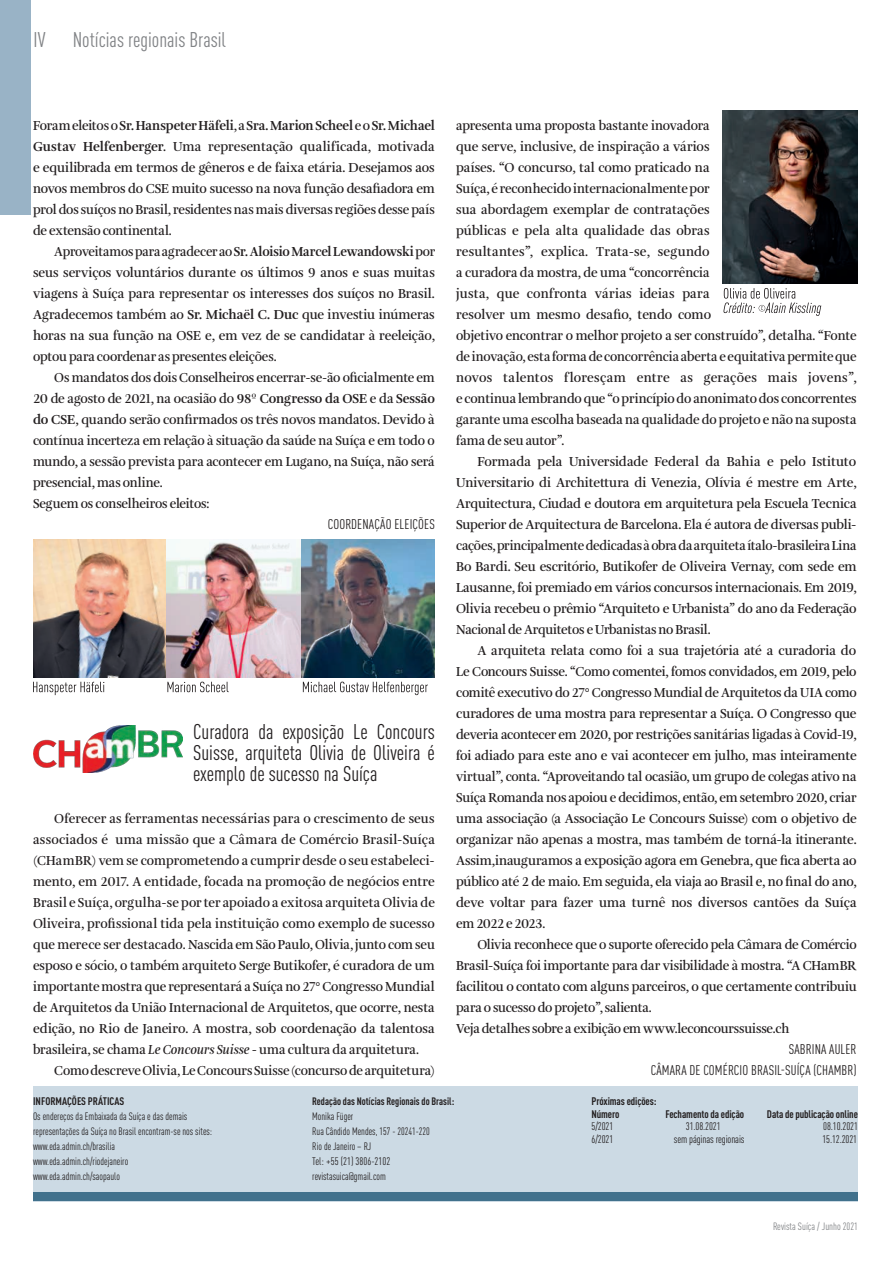
<style>
.page{position:relative;width:893px;height:1261px;background:#fff}
.page>*{position:absolute;margin:0;border:0;box-sizing:border-box;transform-origin:0 0}
.t1{font:condensed 21px/21px "DINOT";color:#231f20;text-align:justify}
.t2{font:condensed 21px "DINOT";color:#808285}
.t3{font:condensed 13.8px/21px "DINOT";letter-spacing:.01em;color:#231f20;text-align:right}
.t4{font:600 13.5px/21px "Amalia Pro";letter-spacing:-.01em;color:#231f20;scale:.95 1}
.t5{font:600 13.5px/21px "Amalia Pro";letter-spacing:-.01em;color:#231f20;text-align:justify}
.t6{font:600 13.5px/21px "Amalia Pro";letter-spacing:-.01em;color:#231f20;text-align:justify;scale:.96 1}
.t7{font:600 13.5px/21px "Amalia Pro";letter-spacing:-.01em;color:#231f20;text-align:justify;scale:.94 1}
.t8{font:700 condensed 10.8px/12.8px "DINOT";letter-spacing:-.01em;color:#231f20}
.t9{font:condensed 10.8px "DINOT";letter-spacing:-.01em;color:#231f20}
.t10{font:condensed 10.65px/15px "DINOT";color:#231f20;scale:.95 1}
.t11{font:700 condensed 10.65px "DINOT";color:#231f20;scale:.95 1}
.t12{font:condensed 10.5px "DINOT";color:#808285}
.s1{font-weight:700}
.s2{font-style:italic}
</style>
<div class="page">
<div style="left:0;top:0;width:31px;height:214px;background:#99b3c6"></div>
<div style="left:33px;top:1086px;width:825px;height:115px;background:#ccdae4"></div>
<div style="left:33px;top:1192px;width:825px;height:9px;background:#41718c"></div>
<svg style="left:723px;top:288px;width:98px;height:28px"></svg>
<img style="left:722px;top:110px;width:136px;height:173px">
<img style="left:33px;top:725px;width:150px;height:48px">
<img style="left:33px;top:539px;width:402px;height:138px">
<svg style="left:33px;top:682px;width:71px;height:13px"></svg>
<svg style="left:167px;top:682px;width:62px;height:10px"></svg>
<svg style="left:303px;top:682px;width:125px;height:13px"></svg>
<h1 class="t2" style="left:34px;top:28px;width:13px">IV</h1>
<h1 class="t2" style="left:73px;top:28px;width:155px">Notícias regionais Brasil</h1>
<p class="t4" style="left:33px;top:116px;width:425px;text-align:justify">Foram eleitos o <span class="s1">Sr. Hanspeter Häfeli</span>, a <span class="s1">Sra. Marion Scheel</span> e o <span class="s1">Sr. Michael Gustav Helfenberger</span>. Uma representação qualificada, motivada e equilibrada em termos de gêneros e de faixa etária. Desejamos aos novos membros do CSE muito sucesso na nova função desafiadora em prol dos suíços no Brasil, residentes nas mais diversas regiões desse país de extensão continental.</p>
<p class="t7" style="left:33px;top:242px;width:429px;text-indent:21px">Aproveitamos para agradecer ao <span class="s1">Sr. Aloisio Marcel Lewandowski</span> por seus serviços voluntários durante os últimos 9 anos e suas muitas viagens à Suíça para representar os interesses dos suíços no Brasil.<br>Agradecemos também ao <span class="s1">Sr. Michaël C. Duc</span> que investiu inúmeras horas na sua função na OSE e, em vez de se candidatar à reeleição, optou para coordenar as presentes eleições.</p>
<p class="t4" style="left:33px;top:368px;width:424px;text-indent:21px">Os mandatos dos dois Conselheiros encerrar-se-ão oficialmente em 20 de agosto de 2021, na ocasião do <span class="s1">98º Congresso da OSE</span> e da <span class="s1">Sessão do CSE</span>, quando serão confirmados os três novos mandatos. Devido à contínua incerteza em relação à situação da saúde na Suíça e em todo o mundo, a sessão prevista para acontecer em Lugano, na Suíça, não será presencial, mas online.<br>Seguem os conselheiros eleitos:</p>
<p class="t3" style="left:328px;top:514px;width:108px">COORDENAÇÃO ELEIÇÕES</p>
<h1 class="t1" style="left:193px;top:721px;width:243px">Curadora da exposição Le Concours Suisse, arquiteta Olivia de Oliveira é exemplo de sucesso na Suíça</h1>
<p class="t6" style="left:33px;top:809px;width:420px;text-indent:21px">Oferecer as ferramentas necessárias para o crescimento de seus associados é uma missão que a Câmara de Comércio Brasil-Suíça (CHamBR) vem se comprometendo a cumprir desde o seu estabeleci&shy;mento, em 2017. A entidade, focada na promoção de negócios entre Brasil e Suíça, orgulha-se por ter apoiado a exitosa arquiteta Olivia de Oliveira, profissional tida pela instituição como exemplo de sucesso que merece ser destacado. Nascida em São Paulo, Olivia, junto com seu esposo e sócio, o também arquiteto Serge Butikofer, é curadora de um importante mostra que representará a Suíça no 27° Congresso Mundial de Arquitetos da União Internacional de Arquitetos, que ocorre, nesta edição, no Rio de Janeiro. A mostra, sob coordenação da talentosa brasileira, se chama <span class="s2">Le Concours Suisse</span> - uma cultura da arquitetura.</p>
<p class="t7" style="left:54px;top:1061px;width:406px">Como descreve Olivia, Le Concours Suisse (concurso de arquitetura)</p>
<p class="t4" style="left:456px;top:116px;width:423px">apresenta uma proposta bastante inovadora<br>que serve, inclusive, de inspiração a vários<br>países. “O concurso, tal como praticado na<br>Suíça, é reconhecido internacionalmente por<br>sua abordagem exemplar de contratações<br>públicas e pela alta qualidade das obras<br>resultantes”, explica. Trata-se, segundo<br>a curadora da mostra, de uma “concorrência<br>justa, que confronta várias ideias para<br>resolver um mesmo desafio, tendo como<br>objetivo encontrar o melhor projeto a ser construído”, detalha. “Fonte de inovação, esta forma de concorrência aberta e equitativa permite que novos talentos floresçam entre as gerações mais jovens”, e continua lembrando que “o princípio do anonimato dos concorrentes garante uma escolha baseada na qualidade do projeto e não na suposta fama de seu autor”.</p>
<p class="t5" style="left:456px;top:452px;width:402px;text-indent:21px">Formada pela Universidade Federal da Bahia e pelo Istituto Universitario di Architettura di Venezia, Olívia é mestre em Arte, Arquitectura, Ciudad e doutora em arquitetura pela Escuela Tecnica Superior de Arquitectura de Barcelona. Ela é autora de diversas publi&shy;cações, principalmente dedicadas à obra da arquiteta ítalo-brasileira Lina Bo Bardi. Seu escritório, Butikofer de Oliveira Vernay, com sede em Lausanne, foi premiado em vários concursos internacionais. Em 2019, Olivia recebeu o prêmio “Arquiteto e Urbanista” do ano da Federação Nacional de Arquitetos e Urbanistas no Brasil.</p>
<p class="t5" style="left:456px;top:641px;width:402px;text-indent:21px">A arquiteta relata como foi a sua trajetória até a curadoria do Le Concours Suisse. “Como comentei, fomos convidados, em 2019, pelo comitê executivo do 27° Congresso Mundial de Arquitetos da UIA como curadores de uma mostra para representar a Suíça. O Congresso que deveria acontecer em 2020, por restrições sanitárias ligadas à Covid-19, foi adiado para este ano e vai acontecer em julho, mas inteiramente virtual”, conta. “Aproveitando tal ocasião, um grupo de colegas ativo na Suíça Romanda nos apoiou e decidimos, então, em setembro 2020, criar uma associação (a Associação Le Concours Suisse) com o objetivo de organizar não apenas a mostra, mas também de torná-la itinerante.<br>Assim,inauguramos a exposição agora em Genebra, que fica aberta ao público até 2 de maio. Em seguida, ela viaja ao Brasil e, no final do ano, deve voltar para fazer uma turnê nos diversos cantões da Suíça em 2022 e 2023.</p>
<p class="t4" style="left:456px;top:935px;width:423px;text-indent:21px">Olivia reconhece que o suporte oferecido pela Câmara de Comércio Brasil-Suíça foi importante para dar visibilidade à mostra. “A CHamBR facilitou o contato com alguns parceiros, o que certamente contribuiu para o sucesso do projeto”, salienta.<br>Veja detalhes sobre a exibição em www.leconcourssuisse.ch</p>
<p class="t3" style="left:651px;top:1039px;width:207px">SABRINA AULER<br>CÂMARA DE COMÉRCIO BRASIL-SUÍÇA (CHAMBR)</p>
<p class="t8" style="left:33px;top:1094px;width:93px">INFORMAÇÕES PRÁTICAS</p>
<p class="t10" style="left:33px;top:1109px;width:190px">Os endereços da Embaixada da Suíça e das demais representações da Suíça no Brasil encontram-se nos sites: www.eda.admin.ch/brasilia www.eda.admin.ch/riodejaneiro www.eda.admin.ch/saopaulo</p>
<p class="t11" style="left:312px;top:1095px;width:151px">Redação das Notícias Regionais do Brasil:</p>
<p class="t10" style="left:312px;top:1109px;width:125px">Monika Füger<br>Rua Cândido Mendes, 157 - 20241-220<br>Rio de Janeiro – RJ</p>
<p class="t9" style="left:312px;top:1155px;width:80px">Tel: +55 (21) 3806-2102</p>
<p class="t10" style="left:312px;top:1169px;width:79px">revistasuica@gmail.com</p>
<p class="t8" style="left:591px;top:1094px;width:67px">Próximas edições:<br>Número</p>
<p class="t8" style="left:665px;top:1107px;width:80px">Fechamento da edição</p>
<p class="t8" style="left:767px;top:1107px;width:93px">Data de publicação online</p>
<p class="t9" style="left:591px;top:1120px;width:23px">5/2021</p>
<p class="t9" style="left:686px;top:1120px;width:36px">31.08.2021</p>
<p class="t9" style="left:823px;top:1120px;width:36px">08.10.2021</p>
<p class="t9" style="left:591px;top:1133px;width:23px">6/2021</p>
<p class="t9" style="left:674px;top:1133px;width:72px">sem páginas regionais</p>
<p class="t9" style="left:822px;top:1133px;width:36px">15.12.2021</p>
<p class="t12" style="left:773px;top:1220px;width:86px">Revista Suíça / Junho 2021</p>
</div>
